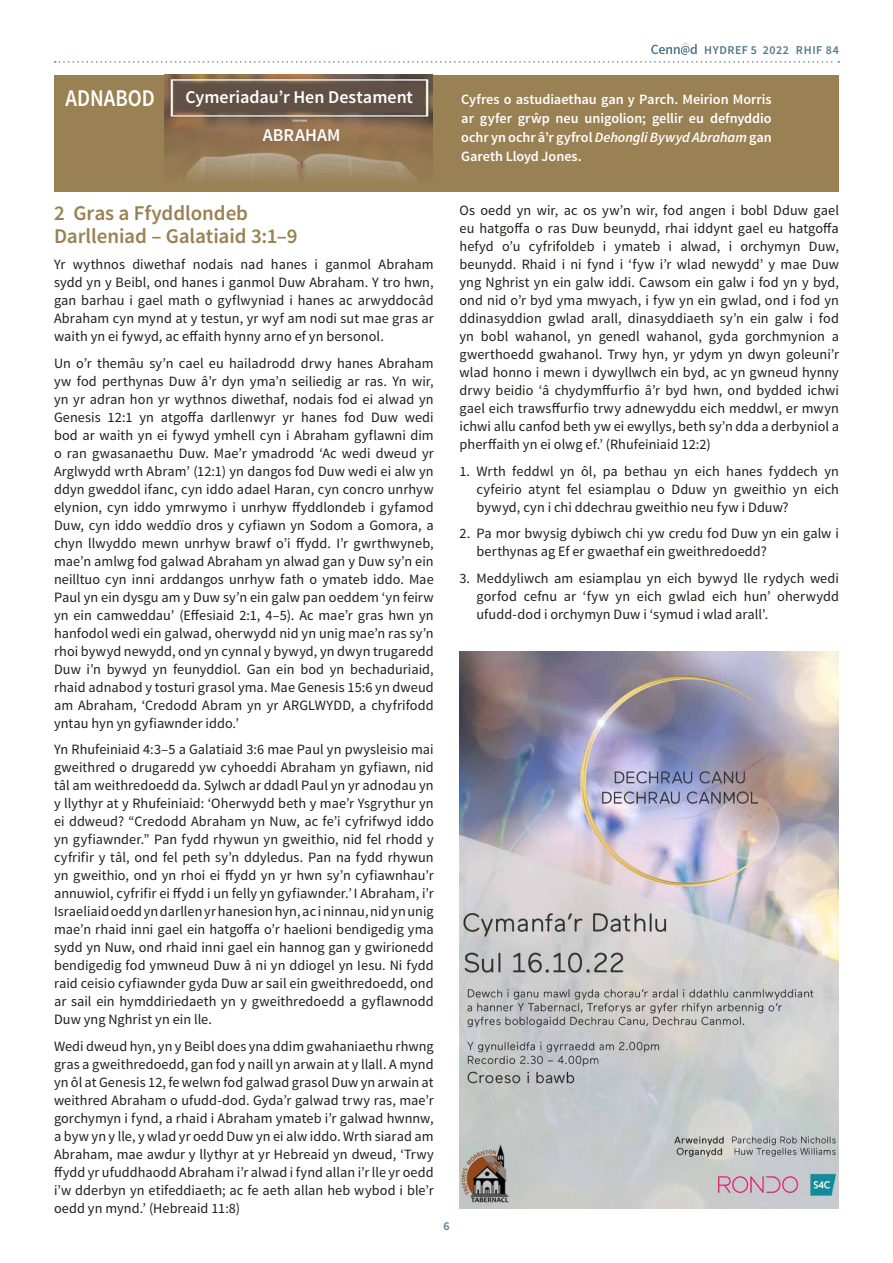
<style>
.page{position:relative;width:893px;height:1263px;background:#fff}
.page>*{position:absolute;margin:0;border:0;box-sizing:border-box;transform-origin:0 0}
.t1{font:600 24px "Source Sans Pro";letter-spacing:.005em;color:#fff;scale:.87 1}
.t2{font:600 21px/22.5px "Source Sans Pro";letter-spacing:-.005em;color:#9a8153}
.t3{font:600 18px "Source Sans Pro";color:#fff}
.t4{font:14.25px/18px "Source Sans Pro";letter-spacing:.005em;color:#1d1d1b;text-align:justify}
.t5{font:600 14.25px/18.8px "Source Sans Pro";letter-spacing:-.005em;color:#fff;text-align:justify}
.t6{font:600 12px "Source Sans Pro";letter-spacing:.05em;color:#51788c}
.s1{font-style:italic}
</style>
<div class="page">
<svg style="left:651px;top:42px;width:46px;height:13px"></svg>
<svg style="left:55px;top:61px;width:784px;height:2px"></svg>
<div style="left:54px;top:75px;width:785px;height:117px;background:#9a8153"></div>
<img style="left:165px;top:75px;width:267px;height:105px">
<div style="left:174px;top:82px;width:250px;height:31px;background:#615045"></div>
<img style="left:459px;top:652px;width:380px;height:557px">
<h1 class="t1" style="left:65px;top:83px;width:104px">ADNABOD</h1>
<p class="t3" style="left:186px;top:86px;width:229px">Cymeriadau’r Hen Destament</p>
<p class="t3" style="left:263px;top:124px;width:79px">ABRAHAM</p>
<p class="t6" style="left:704px;top:42px;width:136px">HYDREF 5 2022 RHIF 84</p>
<p class="t5" style="left:461px;top:91px;width:312px">Cyfres o astudiaethau gan y Parch. Meirion Morris ar gyfer grŵp neu unigolion; gellir eu defnyddio ochr yn ochr â’r gyfrol <span class="s1">Dehongli Bywyd Abraham</span> gan Gareth Lloyd Jones.</p>
<h2 class="t2" style="left:54px;top:203px;width:245px">2 Gras a Ffyddlondeb<br>Darlleniad – Galatiaid 3:1–9</h2>
<p class="t4" style="left:54px;top:256px;width:381px">Yr wythnos diwethaf nodais nad hanes i ganmol Abraham sydd yn y Beibl, ond hanes i ganmol Duw Abraham. Y tro hwn, gan barhau i gael math o gyflwyniad i hanes ac arwyddocâd Abraham cyn mynd at y testun, yr wyf am nodi sut mae gras ar waith yn ei fywyd, ac effaith hynny arno ef yn bersonol.</p>
<p class="t4" style="left:54px;top:354px;width:381px">Un o’r themâu sy’n cael eu hailadrodd drwy hanes Abraham yw fod perthynas Duw â’r dyn yma’n seiliedig ar ras. Yn wir, yn yr adran hon yr wythnos diwethaf, nodais fod ei alwad yn Genesis 12:1 yn atgoffa darllenwyr yr hanes fod Duw wedi bod ar waith yn ei fywyd ymhell cyn i Abraham gyflawni dim o ran gwasanaethu Duw. Mae’r ymadrodd ‘Ac wedi dweud yr Arglwydd wrth Abram’ (12:1) yn dangos fod Duw wedi ei alw yn ddyn gweddol ifanc, cyn iddo adael Haran, cyn concro unrhyw elynion, cyn iddo ymrwymo i unrhyw ffyddlondeb i gyfamod Duw, cyn iddo weddïo dros y cyfiawn yn Sodom a Gomora, a chyn llwyddo mewn unrhyw brawf o’i ffydd. I’r gwrthwyneb, mae’n amlwg fod galwad Abraham yn alwad gan y Duw sy’n ein neilltuo cyn inni arddangos unrhyw fath o ymateb iddo. Mae Paul yn ein dysgu am y Duw sy’n ein galw pan oeddem ‘yn feirw yn ein camweddau’ (Effesiaid 2:1, 4–5). Ac mae’r gras hwn yn hanfodol wedi ein galwad, oherwydd nid yn unig mae’n ras sy’n rhoi bywyd newydd, ond yn cynnal y bywyd, yn dwyn trugaredd Duw i’n bywyd yn feunyddiol. Gan ein bod yn bechaduriaid, rhaid adnabod y tosturi grasol yma. Mae Genesis 15:6 yn dweud am Abraham, ‘Credodd Abram yn yr ARGLWYDD, a chyfrifodd yntau hyn yn gyfiawnder iddo.’</p>
<p class="t4" style="left:54px;top:741px;width:381px">Yn Rhufeiniaid 4:3–5 a Galatiaid 3:6 mae Paul yn pwysleisio mai gweithred o drugaredd yw cyhoeddi Abraham yn gyfiawn, nid tâl am weithredoedd da. Sylwch ar ddadl Paul yn yr adnodau yn y llythyr at y Rhufeiniaid: ‘Oherwydd beth y mae’r Ysgrythur yn ei ddweud? “Credodd Abraham yn Nuw, ac fe’i cyfrifwyd iddo yn gyfiawnder.” Pan fydd rhywun yn gweithio, nid fel rhodd y cyfrifir y tâl, ond fel peth sy’n ddyledus. Pan na fydd rhywun yn gweithio, ond yn rhoi ei ffydd yn yr hwn sy’n cyfiawnhau’r annuwiol, cyfrifir ei ffydd i un felly yn gyfiawnder.<span class="s1">’</span> I Abraham, i’r Israeliaid oedd yn darllen yr hanesion hyn, ac i ninnau, nid yn unig mae’n rhaid inni gael ein hatgoffa o’r haelioni bendigedig yma sydd yn Nuw, ond rhaid inni gael ein hannog gan y gwirionedd bendigedig fod ymwneud Duw â ni yn ddiogel yn Iesu. Ni fydd raid ceisio cyfiawnder gyda Duw ar sail ein gweithredoedd, ond ar sail ein hymddiriedaeth yn y gweithredoedd a gyflawnodd Duw yng Nghrist yn ein lle.</p>
<p class="t4" style="left:54px;top:1037px;width:381px">Wedi dweud hyn, yn y Beibl does yna ddim gwahaniaethu rhwng gras a gweithredoedd, gan fod y naill yn arwain at y llall. A mynd yn ôl at Genesis 12, fe welwn fod galwad grasol Duw yn arwain at weithred Abraham o ufudd-dod. Gyda’r galwad trwy ras, mae’r gorchymyn i fynd, a rhaid i Abraham ymateb i’r galwad hwnnw, a byw yn y lle, y wlad yr oedd Duw yn ei alw iddo. Wrth siarad am Abraham, mae awdur y llythyr at yr Hebreaid yn dweud, ‘Trwy ffydd yr ufuddhaodd Abraham i’r alwad i fynd allan i’r lle yr oedd i’w dderbyn yn etifeddiaeth; ac fe aeth allan heb wybod i ble’r oedd yn mynd.’ (Hebreaid 11:8)</p>
<p class="t6" style="left:443px;top:1218px;width:8px">6</p>
<p class="t4" style="left:459px;top:202px;width:381px">Os oedd yn wir, ac os yw’n wir, fod angen i bobl Dduw gael eu hatgoffa o ras Duw beunydd, rhai iddynt gael eu hatgoffa hefyd o’u cyfrifoldeb i ymateb i alwad, i orchymyn Duw, beunydd. Rhaid i ni fynd i ‘fyw i’r wlad newydd’ y mae Duw yng Nghrist yn ein galw iddi. Cawsom ein galw i fod yn y byd, ond nid o’r byd yma mwyach, i fyw yn ein gwlad, ond i fod yn ddinasyddion gwlad arall, dinasyddiaeth sy’n ein galw i fod yn bobl wahanol, yn genedl wahanol, gyda gorchmynion a gwerthoedd gwahanol. Trwy hyn, yr ydym yn dwyn goleuni’r wlad honno i mewn i dywyllwch ein byd, ac yn gwneud hynny drwy beidio ‘â chydymffurfio â’r byd hwn, ond bydded ichwi gael eich trawsffurfio trwy adnewyddu eich meddwl, er mwyn ichwi allu canfod beth yw ei ewyllys, beth sy’n dda a derbyniol a pherffaith yn ei olwg ef.’ (Rhufeiniaid 12:2)</p>
<p class="t4" style="left:476px;top:462px;width:364px;text-indent:-17px">1. Wrth feddwl yn ôl, pa bethau yn eich hanes fyddech yn cyfeirio atynt fel esiamplau o Dduw yn gweithio yn eich bywyd, cyn i chi ddechrau gweithio neu fyw i Dduw?</p>
<p class="t4" style="left:476px;top:524px;width:364px;text-indent:-17px">2. Pa mor bwysig dybiwch chi yw credu fod Duw yn ein galw i berthynas ag Ef er gwaethaf ein gweithredoedd?</p>
<p class="t4" style="left:476px;top:569px;width:364px;text-indent:-17px">3. Meddyliwch am esiamplau yn eich bywyd lle rydych wedi gorfod cefnu ar ‘fyw yn eich gwlad eich hun’ oherwydd ufudd-dod i orchymyn Duw i ‘symud i wlad arall’.</p>
</div>
